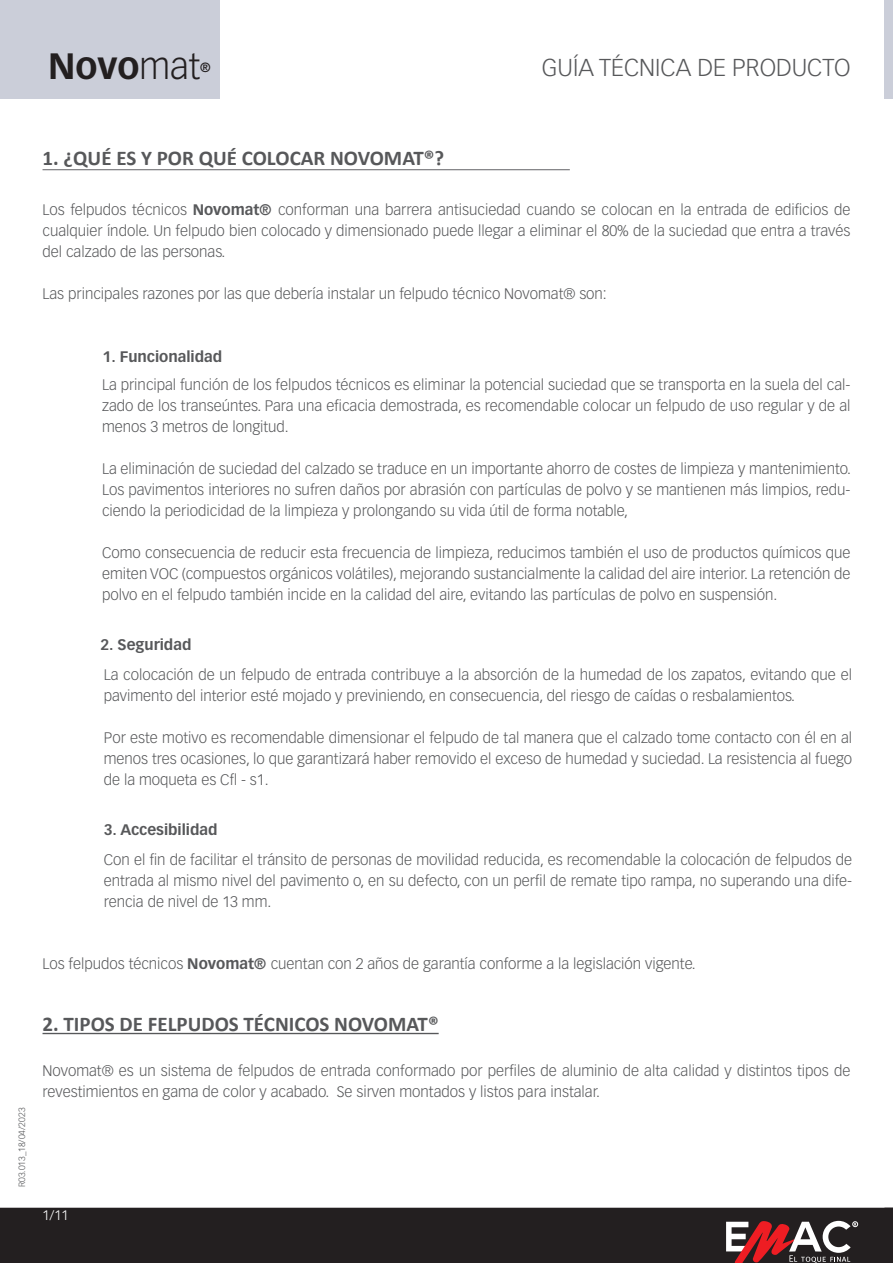
<style>
.page{position:relative;width:893px;height:1263px;background:#fff}
.page>*{position:absolute;margin:0;border:0;box-sizing:border-box;transform-origin:0 0}
.t1{font:700 36px "Vectora LT Std";color:#231f20}
.t2{font:300 24px "Vectora LT Std";color:#57585a}
.t3{font:700 21px "Calibri";color:#57585a}
.Estilo_de_párrafo_1{font:300 15px/21px "Vectora LT Std";color:#57585a;text-align:justify}
.Estilo_de_párrafo_1-2{font:700 15px "Vectora LT Std";color:#57585a}
.Estilo_de_párrafo_1-3{font:300 13.5px "Vectora LT Std";color:#fff}
.t4{font:700 13.05px "Vectora LT Std";color:#231f20}
.t5{font:300 9px "Vectora LT Std";color:#57585a}
.s1{font-weight:300}
.s2{font-weight:700}
</style>
<div class="page">
<div style="left:0;top:1208px;width:884px;height:55px;background:#231f20"></div>
<svg style="left:884px;top:1208px;width:9px;height:55px"></svg>
<svg style="left:726px;top:1221px;width:132px;height:42px"></svg>
<div style="left:884px;top:0;width:9px;height:98px;background:#cbced9"></div>
<hr style="left:43px;top:169px;width:527px;height:1px;background:#636366">
<hr style="left:43px;top:1033px;width:396px;height:1px;background:#57585a">
<div style="left:0;top:0;width:219px;height:99px;background:#cbced9"></div>
<p class="t1" style="left:48px;top:44px;width:154px">Novo<span class="s1">mat</span></p>
<p class="t4" style="left:200px;top:59px;width:12px">®</p>
<h2 class="t2" style="left:542px;top:54px;width:310px">GUÍA TÉCNICA DE PRODUCTO</h2>
<p class="t3" style="left:43px;top:143px;width:403px">1. ¿QUÉ ES Y POR QUÉ COLOCAR NOVOMAT®?</p>
<p class="Estilo_de_párrafo_1" style="left:43px;top:200px;width:809px">Los felpudos técnicos <span class="s2">Novomat®</span> conforman una barrera antisuciedad cuando se colocan en la entrada de edificios de cualquier índole. Un felpudo bien colocado y dimensionado puede llegar a eliminar el 80% de la suciedad que entra a través del calzado de las personas.</p>
<p class="Estilo_de_párrafo_1" style="left:43px;top:284px;width:566px">Las principales razones por las que debería instalar un felpudo técnico Novomat® son:</p>
<p class="Estilo_de_párrafo_1-2" style="left:103px;top:348px;width:121px">1. Funcionalidad</p>
<p class="Estilo_de_párrafo_1" style="left:102px;top:375px;width:750px">La principal función de los felpudos técnicos es eliminar la potencial suciedad que se transporta en la suela del cal&shy;zado de los transeúntes. Para una eficacia demostrada, es recomendable colocar un felpudo de uso regular y de al menos 3 metros de longitud.</p>
<p class="Estilo_de_párrafo_1" style="left:102px;top:459px;width:750px">La eliminación de suciedad del calzado se traduce en un importante ahorro de costes de limpieza y mantenimiento.<br>Los pavimentos interiores no sufren daños por abrasión con partículas de polvo y se mantienen más limpios, redu&shy;ciendo la periodicidad de la limpieza y prolongando su vida útil de forma notable,</p>
<p class="Estilo_de_párrafo_1" style="left:102px;top:543px;width:750px">Como consecuencia de reducir esta frecuencia de limpieza, reducimos también el uso de productos químicos que emiten VOC (compuestos orgánicos volátiles), mejorando sustancialmente la calidad del aire interior. La retención de polvo en el felpudo también incide en la calidad del aire, evitando las partículas de polvo en suspensión.</p>
<p class="Estilo_de_párrafo_1-2" style="left:100px;top:636px;width:93px">2. Seguridad</p>
<p class="Estilo_de_párrafo_1" style="left:104px;top:664px;width:750px">La colocación de un felpudo de entrada contribuye a la absorción de la humedad de los zapatos, evitando que el pavimento del interior esté mojado y previniendo, en consecuencia, del riesgo de caídas o resbalamientos.</p>
<p class="Estilo_de_párrafo_1" style="left:104px;top:727px;width:750px">Por este motivo es recomendable dimensionar el felpudo de tal manera que el calzado tome contacto con él en al menos tres ocasiones, lo que garantizará haber removido el exceso de humedad y suciedad. La resistencia al fuego de la moqueta es Cfl - s1.</p>
<p class="Estilo_de_párrafo_1-2" style="left:104px;top:820px;width:115px">3. Accesibilidad</p>
<p class="Estilo_de_párrafo_1" style="left:104px;top:849px;width:750px">Con el fin de facilitar el tránsito de personas de movilidad reducida, es recomendable la colocación de felpudos de entrada al mismo nivel del pavimento o, en su defecto, con un perfil de remate tipo rampa, no superando una dife&shy;rencia de nivel de 13 mm.</p>
<p class="t5" style="left:17px;top:1187px;width:81px;rotate:-90deg">R03.013_18/04/2023</p>
<p class="Estilo_de_párrafo_1" style="left:43px;top:953px;width:655px">Los felpudos técnicos <span class="s2">Novomat®</span> cuentan con 2 años de garantía conforme a la legislación vigente.</p>
<p class="t3" style="left:43px;top:1009px;width:398px">2. TIPOS DE FELPUDOS TÉCNICOS NOVOMAT®</p>
<p class="Estilo_de_párrafo_1" style="left:43px;top:1060px;width:809px">Novomat® es un sistema de felpudos de entrada conformado por perfiles de aluminio de alta calidad y distintos tipos de revestimientos en gama de color y acabado. Se sirven montados y listos para instalar.</p>
<p class="Estilo_de_párrafo_1-3" style="left:43px;top:1208px;width:28px">1/11</p>
</div>
